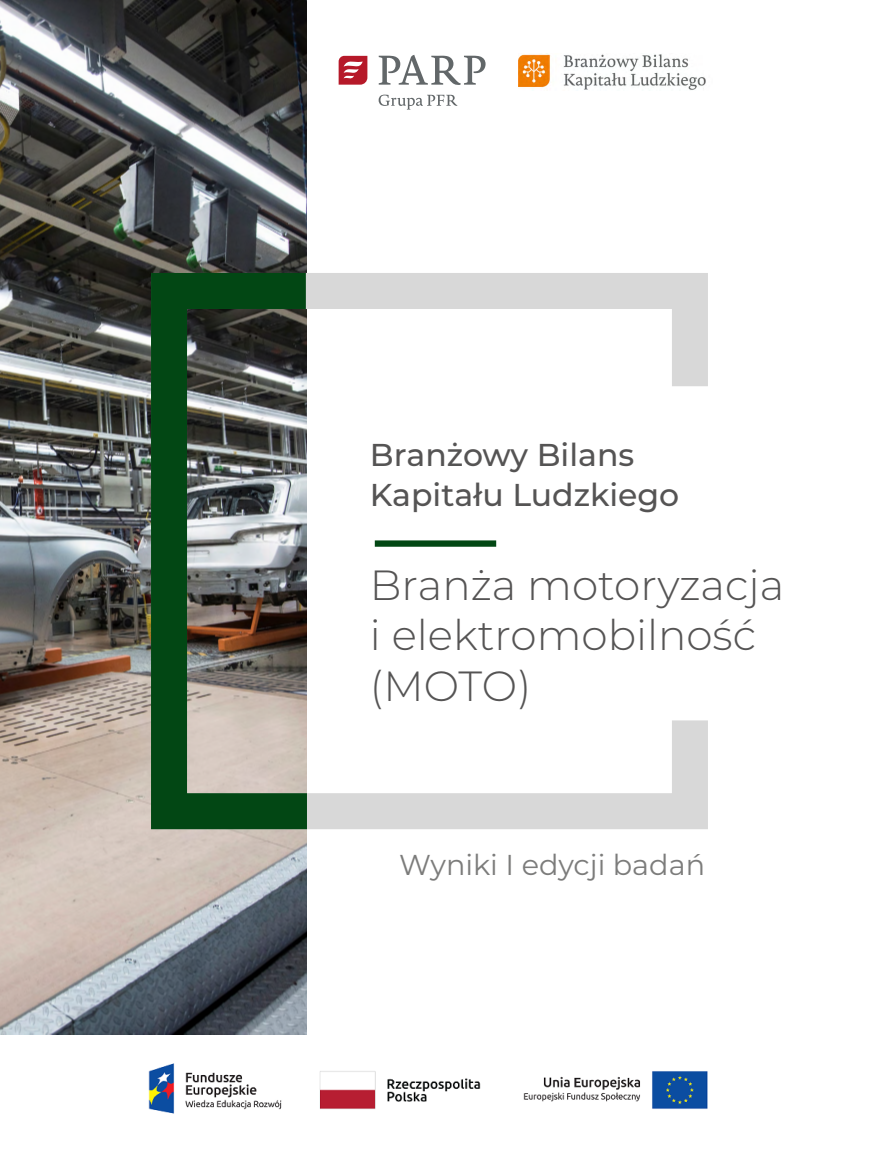
<style>
.page{position:relative;width:893px;height:1149px;background:#fff}
.page>*{position:absolute;margin:0;border:0;box-sizing:border-box;transform-origin:0 0}
.t1{font:300 42.15px/50.6px "Montserrat";color:#555454}
.t2{font:500 31.5px/40.5px "Montserrat";color:#555454}
.t3{font:28.65px "Montserrat";color:#7c7c7b}
</style>
<div class="page">
<img style="left:0;top:0;width:307px;height:1033px">
<svg style="left:343px;top:273px;width:365px;height:556px"></svg>
<svg style="left:339px;top:56px;width:28px;height:29px"></svg>
<svg style="left:379px;top:55px;width:107px;height:30px"></svg>
<svg style="left:379px;top:95px;width:78px;height:14px"></svg>
<img style="left:518px;top:53px;width:188px;height:37px">
<div style="left:375px;top:540px;width:121px;height:6px;background:#024714"></div>
<svg style="left:133px;top:255px;width:210px;height:592px"></svg>
<img style="left:148px;top:1063px;width:560px;height:51px">
<p class="t2" style="left:370px;top:433px;width:311px">Branżowy Bilans<br>Kapitału Ludzkiego</p>
<p class="t1" style="left:370px;top:558px;width:416px">Branża motoryzacja i elektromobilność (MOTO)</p>
<p class="t3" style="left:399px;top:844px;width:308px">Wyniki I edycji badań</p>
</div>
